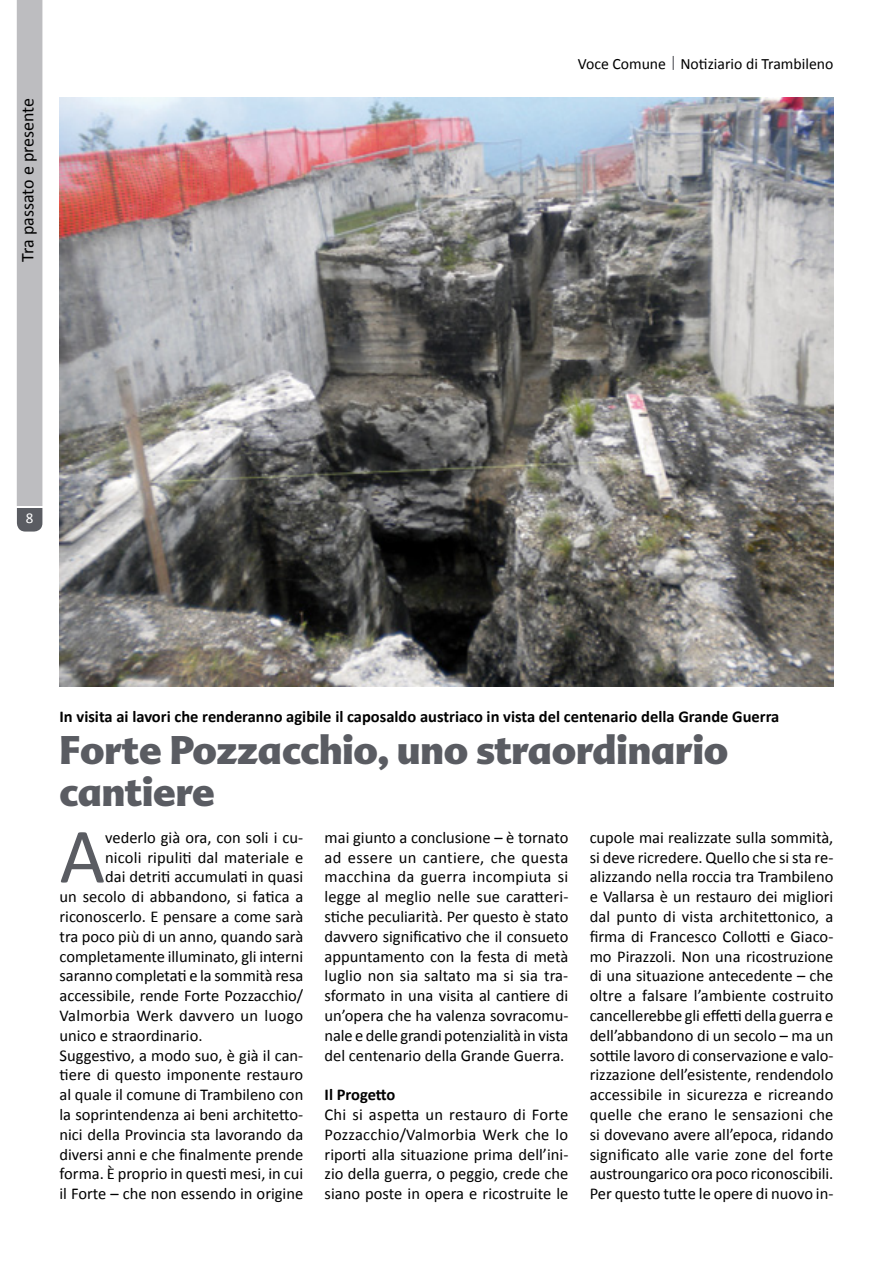
<style>
.page{position:relative;width:893px;height:1263px;background:#fff}
.page>*{position:absolute;margin:0;border:0;box-sizing:border-box;transform-origin:0 0}
.t1{font:78.9px "Calibri";color:#5a5c62}
.t2{font:900 39px/42px "Advert";color:#5a5c62}
.t3{font:18px "Calibri";color:#000}
.t4{font:16.5px/19.8px "Calibri";color:#000;text-align:justify}
.t5{font:700 16.5px "Calibri";color:#000}
.t6{font:16.5px "Calibri";letter-spacing:.02em;color:#000}
.t7{font:15.75px "Calibri";color:#000}
.t8{font:15px "Calibri";color:#fff}
.s1{color:#5a5c62}
</style>
<div class="page">
<svg style="left:17px;top:508px;width:25px;height:23px"></svg>
<div style="left:17px;top:0;width:25px;height:507px;background:#bdbdc0"></div>
<hr style="left:17px;top:506px;width:26px;height:2px;background:#fff">
<img style="left:60px;top:98px;width:773px;height:589px">
<p class="t3" style="left:16px;top:262px;width:165px;rotate:-90deg">Tra passato e presente</p>
<p class="t7" style="left:578px;top:54px;width:257px">Voce Comune <span class="s1">|</span> Notiziario di Trambileno</p>
<p class="t8" style="left:26px;top:509px;width:9px">8</p>
<p class="t5" style="left:60px;top:705px;width:721px">In visita ai lavori che renderanno agibile il caposaldo austriaco in vista del centenario della Grande Guerra</p>
<h2 class="t2" style="left:60px;top:728px;width:670px">Forte Pozzacchio, uno straordinario cantiere</h2>
<h1 class="t1" style="left:60px;top:806px;width:47px">A</h1>
<p class="t4" style="left:105px;top:827px;width:200px">vederlo già ora, con soli i cu-</p>
<p class="t4" style="left:105px;top:847px;width:200px">nicoli ripuliti dal materiale e</p>
<p class="t4" style="left:105px;top:867px;width:200px">dai detriti accumulati in quasi</p>
<p class="t4" style="left:60px;top:887px;width:245px">un secolo di abbandono, si fatica a</p>
<p class="t4" style="left:60px;top:907px;width:245px">riconoscerlo. E pensare a come sarà</p>
<p class="t4" style="left:60px;top:926px;width:245px">tra poco più di un anno, quando sarà</p>
<p class="t4" style="left:60px;top:946px;width:245px">completamente illuminato, gli interni</p>
<p class="t4" style="left:60px;top:966px;width:245px">saranno completati e la sommità resa</p>
<p class="t4" style="left:60px;top:986px;width:245px">accessibile, rende Forte Pozzacchio/</p>
<p class="t6" style="left:60px;top:1005px;width:245px">Valmorbia Werk davvero un luogo</p>
<p class="t4" style="left:60px;top:1025px;width:145px">unico e straordinario.</p>
<p class="t4" style="left:60px;top:1045px;width:245px">Suggestivo, a modo suo, è già il can-</p>
<p class="t4" style="left:60px;top:1065px;width:245px">tiere di questo imponente restauro</p>
<p class="t4" style="left:60px;top:1085px;width:245px">al quale il comune di Trambileno con</p>
<p class="t4" style="left:60px;top:1105px;width:245px">la soprintendenza ai beni architetto-</p>
<p class="t4" style="left:60px;top:1124px;width:245px">nici della Provincia sta lavorando da</p>
<p class="t4" style="left:60px;top:1144px;width:245px">diversi anni e che finalmente prende</p>
<p class="t4" style="left:60px;top:1164px;width:245px">forma. È proprio in questi mesi, in cui</p>
<p class="t4" style="left:60px;top:1184px;width:245px">il Forte – che non essendo in origine</p>
<p class="t4" style="left:325px;top:827px;width:245px">mai giunto a conclusione – è tornato ad essere un cantiere, che questa macchina da guerra incompiuta si legge al meglio nelle sue caratteri&shy;stiche peculiarità. Per questo è stato davvero significativo che il consueto appuntamento con la festa di metà luglio non sia saltato ma si sia tra&shy;sformato in una visita al cantiere di un’opera che ha valenza sovracomu&shy;nale e delle grandi potenzialità in vista del centenario della Grande Guerra.</p>
<p class="t5" style="left:325px;top:1084px;width:72px">Il Progetto</p>
<p class="t4" style="left:325px;top:1105px;width:245px">Chi si aspetta un restauro di Forte Pozzacchio/Valmorbia Werk che lo riporti alla situazione prima dell’ini&shy;zio della guerra, o peggio, crede che siano poste in opera e ricostruite le</p>
<p class="t4" style="left:590px;top:827px;width:245px">cupole mai realizzate sulla sommità, si deve ricredere. Quello che si sta re&shy;alizzando nella roccia tra Trambileno e Vallarsa è un restauro dei migliori dal punto di vista architettonico, a firma di Francesco Collotti e Giaco&shy;mo Pirazzoli. Non una ricostruzione di una situazione antecedente – che oltre a falsare l’ambiente costruito cancellerebbe gli effetti della guerra e dell’abbandono di un secolo – ma un sottile lavoro di conservazione e valo&shy;rizzazione dell’esistente, rendendolo accessibile in sicurezza e ricreando quelle che erano le sensazioni che si dovevano avere all’epoca, ridando significato alle varie zone del forte austroungarico ora poco riconoscibili.<br>Per questo tutte le opere di nuovo in-</p>
</div>
